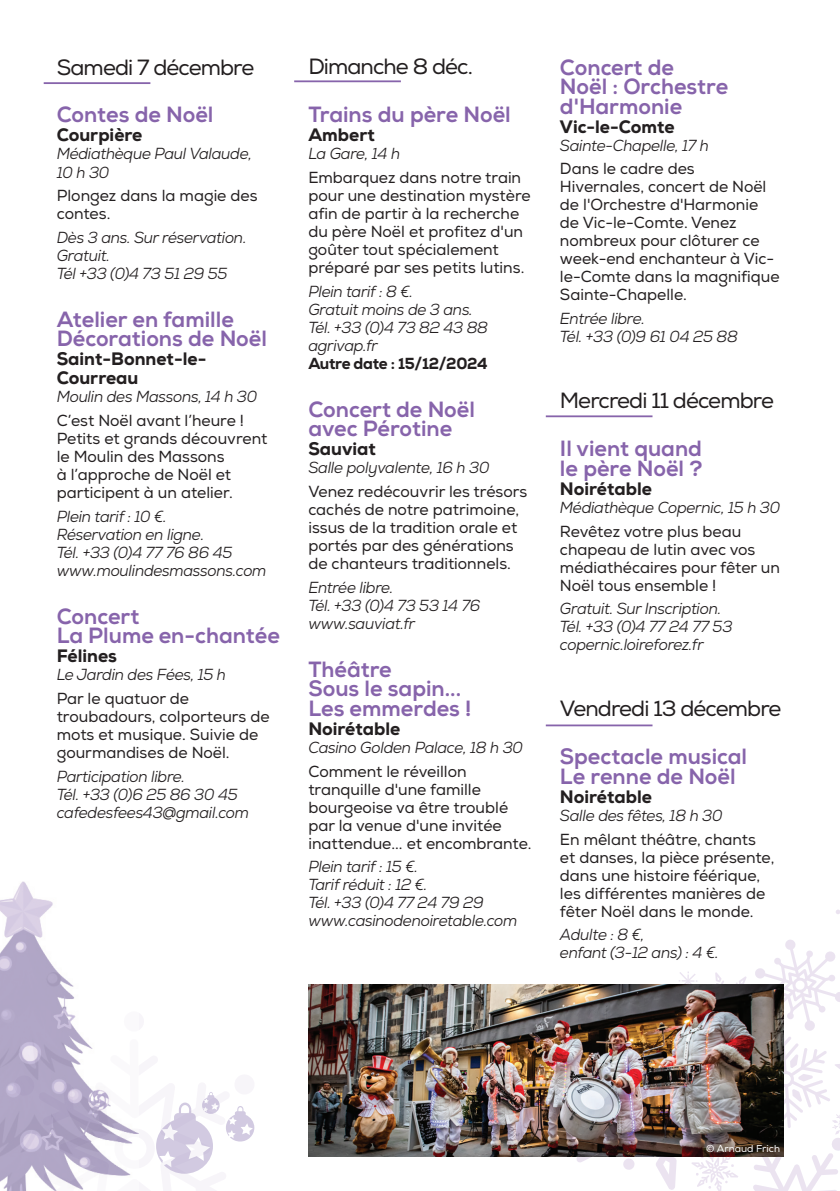
<style>
.page{position:relative;width:840px;height:1191px;background:#fff}
.page>*{position:absolute;margin:0;border:0;box-sizing:border-box;transform-origin:0 0}
.t1{font:800 22px/19.6px "Nexa";color:#8764ab}
.t2{font:22px "Nexa";letter-spacing:-.04em;color:#231f20}
.t3{font:800 18px/19px "Nexa";color:#231f20}
.t4{font:16px/18px "Nexa";color:#231f20}
.t5{font:italic 16px/18px "Nexa";letter-spacing:-.02em;color:#231f20;scale:.96 1}
.t6{font:800 16px "Nexa";letter-spacing:-.02em;color:#231f20;scale:.96 1}
.t7{font:10px "Nexa";color:#fff}
</style>
<div class="page">
<svg style="left:527px;top:940px;width:312px;height:251px"></svg>
<svg style="left:836px;top:910px;width:3px;height:4px"></svg>
<div style="left:124px;top:1011px;width:20px;height:20px;background:#faf9fb;border-radius:50%"></div>
<img style="left:0;top:882px;width:93px;height:309px">
<svg style="left:13px;top:1055px;width:242px;height:136px"></svg>
<hr style="left:44px;top:82px;width:106px;height:2px;background:#8764ab">
<hr style="left:294px;top:80px;width:106px;height:2px;background:#8764ab">
<hr style="left:545px;top:415px;width:107px;height:2px;background:#8764ab">
<hr style="left:545px;top:724px;width:107px;height:2px;background:#8764ab">
<img style="left:308px;top:985px;width:474px;height:172px">
<h1 class="t2" style="left:57px;top:54px;width:199px">Samedi 7 décembre</h1>
<h1 class="t1" style="left:57px;top:105px;width:158px">Contes de Noël</h1>
<p class="t3" style="left:57px;top:126px;width:87px">Courpière</p>
<p class="t5" style="left:57px;top:145px;width:205px">Médiathèque Paul Valaude,<br>10 h 30</p>
<p class="t4" style="left:57px;top:187px;width:202px">Plongez dans la magie des contes.</p>
<p class="t5" style="left:57px;top:228px;width:199px">Dès 3 ans. Sur réservation.<br>Gratuit.<br>Tél +33 (0)4 73 51 29 55</p>
<h1 class="t1" style="left:57px;top:310px;width:211px">Atelier en famille<br>Décorations de Noël</h1>
<p class="t3" style="left:57px;top:350px;width:151px">Saint-Bonnet-le-<br>Courreau</p>
<p class="t5" style="left:57px;top:388px;width:210px">Moulin des Massons, 14 h 30</p>
<p class="t4" style="left:57px;top:412px;width:212px">C’est Noël avant l’heure !<br>Petits et grands découvrent le Moulin des Massons<br>à l’approche de Noël et participent à un atelier.</p>
<p class="t5" style="left:57px;top:507px;width:220px">Plein tarif : 10 €.<br>Réservation en ligne.<br>Tél. +33 (0)4 77 76 86 45 www.moulindesmassons.com</p>
<h1 class="t1" style="left:57px;top:607px;width:224px">Concert<br>La Plume en-chantée</h1>
<p class="t3" style="left:57px;top:647px;width:62px">Félines</p>
<p class="t5" style="left:57px;top:666px;width:178px">Le Jardin des Fées, 15 h</p>
<p class="t4" style="left:57px;top:690px;width:214px">Par le quatuor de troubadours, colporteurs de mots et musique. Suivie de gourmandises de Noël.</p>
<p class="t5" style="left:57px;top:767px;width:202px">Participation libre.<br>Tél. +33 (0)6 25 86 30 45 cafedesfees43@gmail.com</p>
<h1 class="t2" style="left:308px;top:54px;width:166px">Dimanche 8 déc.</h1>
<h1 class="t1" style="left:308px;top:105px;width:204px">Trains du père Noël</h1>
<p class="t3" style="left:308px;top:126px;width:68px">Ambert</p>
<p class="t5" style="left:308px;top:145px;width:97px">La Gare, 14 h</p>
<p class="t4" style="left:308px;top:169px;width:224px">Embarquez dans notre train pour une destination mystère afin de partir à la recherche du père Noël et profitez d'un goûter tout spécialement préparé par ses petits lutins.</p>
<p class="t5" style="left:308px;top:282px;width:189px">Plein tarif : 8 €.<br>Gratuit moins de 3 ans.<br>Tél. +33 (0)4 73 82 43 88 agrivap.fr</p>
<p class="t6" style="left:308px;top:353px;width:188px">Autre date : 15/12/2024</p>
<h1 class="t1" style="left:308px;top:399px;width:168px">Concert de Noël avec Pérotine</h1>
<p class="t3" style="left:308px;top:439px;width:69px">Sauviat</p>
<p class="t5" style="left:308px;top:459px;width:190px">Salle polyvalente, 16 h 30</p>
<p class="t4" style="left:308px;top:483px;width:220px">Venez redécouvrir les trésors cachés de notre patrimoine, issus de la tradition orale et portés par des générations de chanteurs traditionnels.</p>
<p class="t5" style="left:308px;top:578px;width:181px">Entrée libre.<br>Tél. +33 (0)4 73 53 14 76 www.sauviat.fr</p>
<h1 class="t1" style="left:308px;top:659px;width:164px">Théâtre<br>Sous le sapin...<br>Les emmerdes !</h1>
<p class="t3" style="left:308px;top:719px;width:93px">Noirétable</p>
<p class="t5" style="left:308px;top:738px;width:225px">Casino Golden Palace, 18 h 30</p>
<p class="t4" style="left:308px;top:762px;width:224px">Comment le réveillon tranquille d'une famille bourgeoise va être troublé par la venue d'une invitée inattendue... et encombrante.</p>
<p class="t5" style="left:308px;top:857px;width:219px">Plein tarif : 15 €.<br>Tarif réduit : 12 €.<br>Tél. +33 (0)4 77 24 79 29 www.casinodenoiretable.com</p>
<h1 class="t1" style="left:559px;top:57px;width:170px">Concert de<br>Noël : Orchestre d'Harmonie</h1>
<p class="t3" style="left:559px;top:117px;width:116px">Vic-le-Comte</p>
<p class="t5" style="left:559px;top:136px;width:157px">Sainte-Chapelle, 17 h</p>
<p class="t4" style="left:559px;top:160px;width:221px">Dans le cadre des<br>Hivernales, concert de Noël de l'Orchestre d'Harmonie de Vic-le-Comte. Venez nombreux pour clôturer ce week-end enchanteur à Vic&shy;le-Comte dans la magnifique<br>Sainte-Chapelle.</p>
<p class="t5" style="left:559px;top:310px;width:187px">Entrée libre.<br>Tél. +33 (0)9 61 04 25 88</p>
<h1 class="t2" style="left:559px;top:387px;width:215px">Mercredi 11 décembre</h1>
<h1 class="t1" style="left:559px;top:439px;width:144px">Il vient quand le père Noël ?</h1>
<p class="t3" style="left:559px;top:479px;width:93px">Noirétable</p>
<p class="t5" style="left:559px;top:498px;width:231px">Médiathèque Copernic, 15 h 30</p>
<p class="t4" style="left:559px;top:522px;width:221px">Revêtez votre plus beau chapeau de lutin avec vos médiathécaires pour fêter un<br>Noël tous ensemble !</p>
<p class="t5" style="left:559px;top:600px;width:181px">Gratuit. Sur Inscription.<br>Tél. +33 (0)4 77 24 77 53 copernic.loireforez.fr</p>
<h1 class="t2" style="left:559px;top:695px;width:223px">Vendredi 13 décembre</h1>
<h1 class="t1" style="left:559px;top:747px;width:188px">Spectacle musical<br>Le renne de Noël</h1>
<p class="t3" style="left:559px;top:787px;width:93px">Noirétable</p>
<p class="t5" style="left:559px;top:806px;width:171px">Salle des fêtes, 18 h 30</p>
<p class="t4" style="left:559px;top:830px;width:216px">En mêlant théâtre, chants et danses, la pièce présente, dans une histoire féérique, les différentes manières de fêter Noël dans le monde.</p>
<p class="t5" style="left:559px;top:925px;width:167px">Adulte : 8 €,<br>enfant (3-12 ans) : 4 €.</p>
<p class="t7" style="left:705px;top:1142px;width:75px">© Arnaud Frich</p>
</div>
